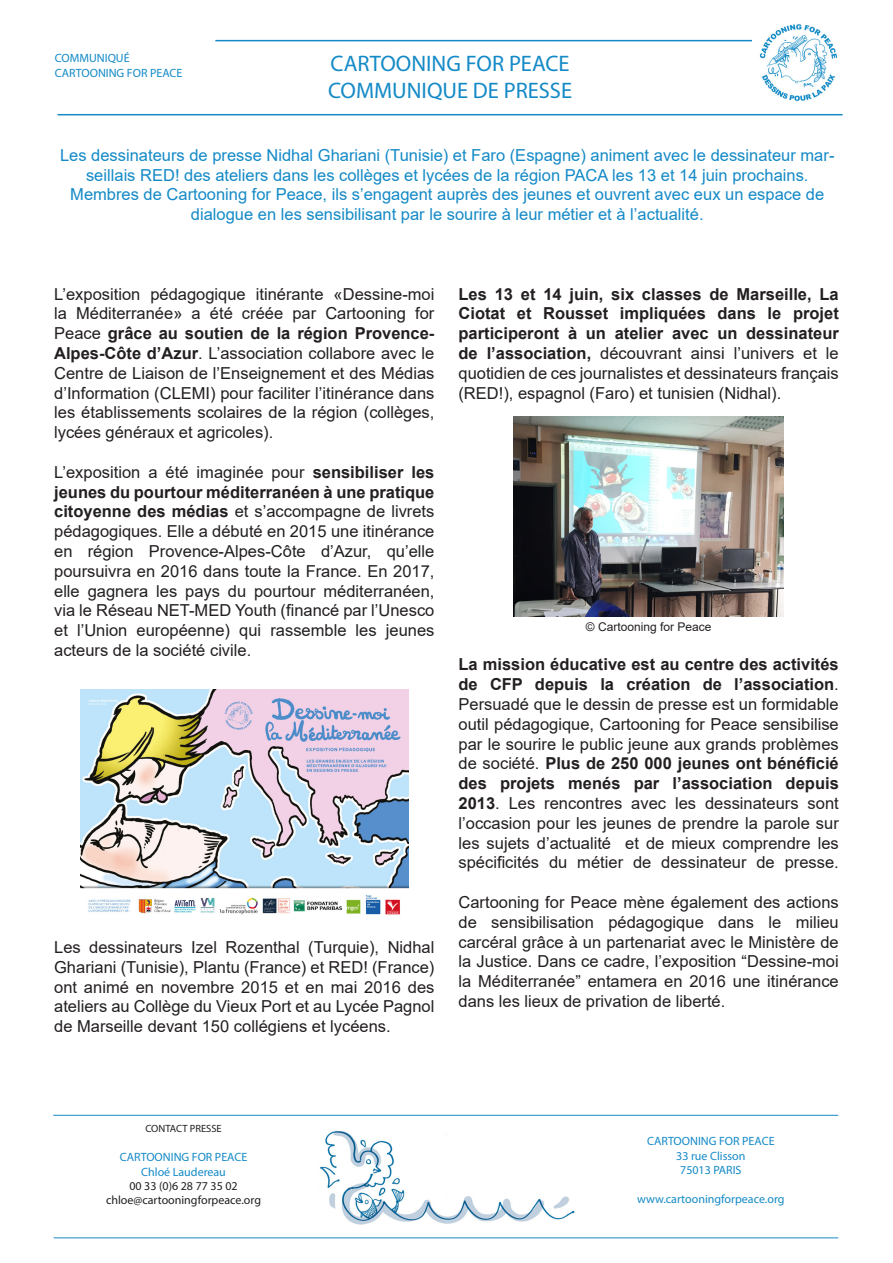
<style>
.page{position:relative;width:893px;height:1263px;background:#fff}
.page>*{position:absolute;margin:0;border:0;box-sizing:border-box;transform-origin:0 0}
.t1{font:22.5px "Myriad Pro";color:#148ac7}
.t2{font:16.5px/19.8px "Arial";color:#231f20;text-align:justify}
.t3{font:700 16.5px/19.8px "Arial";color:#231f20;text-align:justify}
.t4{font:16.5px/19.8px "Arial";color:#148ac7;text-align:center}
.t5{font:12px "Myriad Pro";color:#148ac7}
.t6{font:12px "Myriad Pro";color:#231f20}
.t7{font:12px "Arial";color:#231f20}
.t8{font:10.5px "Myriad Pro";color:#231f20}
.s1{font-weight:700}
.s2{font-weight:400}
</style>
<div class="page">
<hr style="left:215px;top:40px;width:624px;height:1px;background:#148ac7">
<hr style="left:58px;top:114px;width:785px;height:1px;background:#148ac7">
<hr style="left:53px;top:1115px;width:785px;height:1px;background:#148ac7">
<hr style="left:54px;top:1237px;width:784px;height:1px;background:#148ac7">
<img style="left:80px;top:689px;width:328px;height:226px">
<img style="left:752px;top:24px;width:87px;height:78px">
<img style="left:514px;top:417px;width:269px;height:199px">
<img style="left:320px;top:1131px;width:255px;height:93px">
<p class="t5" style="left:55px;top:51px;width:76px">COMMUNIQUÉ</p>
<p class="t5" style="left:55px;top:65px;width:129px">CARTOONING FOR PEACE</p>
<p class="t1" style="left:331px;top:50px;width:241px">CARTOONING FOR PEACE</p>
<p class="t1" style="left:328px;top:77px;width:246px">COMMUNIQUE DE PRESSE</p>
<p class="t4" style="left:60px;top:145px;width:776px">Les dessinateurs de presse Nidhal Ghariani (Tunisie) et Faro (Espagne) animent avec le dessinateur mar&shy;seillais RED! des ateliers dans les collèges et lycées de la région PACA les 13 et 14 juin prochains.</p>
<p class="t4" style="left:70px;top:185px;width:755px">Membres de Cartooning for Peace, ils s’engagent auprès des jeunes et ouvrent avec eux un espace de dialogue en les sensibilisant par le sourire à leur métier et à l’actualité.</p>
<p class="t2" style="left:54px;top:284px;width:382px">L’exposition pédagogique itinérante «Dessine-moi la Méditerranée» a été créée par Cartooning for Peace <span class="s1">grâce au soutien de la région Provence-Alpes-Côte d’Azur</span>. L’association collabore avec le Centre de Liaison de l’Enseignement et des Médias d’Information (CLEMI) pour faciliter l’itinérance dans les établissements scolaires de la région (collèges, lycées généraux et agricoles).</p>
<p class="t2" style="left:54px;top:462px;width:382px">L’exposition a été imaginée pour <span class="s1">sensibiliser les jeunes du pourtour méditerranéen à une pratique citoyenne des médias</span> et s’accompagne de livrets pédagogiques. Elle a débuté en 2015 une itinérance en région Provence-Alpes-Côte d’Azur, qu’elle poursuivra en 2016 dans toute la France. En 2017, elle gagnera les pays du pourtour méditerranéen, via le Réseau NET-MED Youth (financé par l’Unesco et l’Union européenne) qui rassemble les jeunes acteurs de la société civile.</p>
<p class="t2" style="left:54px;top:937px;width:382px">Les dessinateurs Izel Rozenthal (Turquie), Nidhal Ghariani (Tunisie), Plantu (France) et RED! (France) ont animé en novembre 2015 et en mai 2016 des ateliers au Collège du Vieux Port et au Lycée Pagnol de Marseille devant 150 collégiens et lycéens.</p>
<p class="t3" style="left:458px;top:284px;width:382px">Les 13 et 14 juin, six classes de Marseille, La Ciotat et Rousset impliquées dans le projet participeront à un atelier avec un dessinateur de l’association, <span class="s2">découvrant ainsi l’univers et le quotidien de ces journalistes et dessinateurs français (RED!), espagnol (Faro) et tunisien (Nidhal).</span></p>
<p class="t7" style="left:586px;top:618px;width:127px">© Cartooning for Peace</p>
<p class="t3" style="left:458px;top:655px;width:382px">La mission éducative est au centre des activités de CFP depuis la création de l’association<span class="s2">.</span></p>
<p class="t2" style="left:458px;top:694px;width:382px">Persuadé que le dessin de presse est un formidable outil pédagogique, Cartooning for Peace sensibilise par le sourire le public jeune aux grands problèmes de société. <span class="s1">Plus de 250 000 jeunes ont bénéficié des projets menés par l’association depuis 2013</span>. Les rencontres avec les dessinateurs sont l’occasion pour les jeunes de prendre la parole sur les sujets d’actualité et de mieux comprendre les spécificités du métier de dessinateur de presse.</p>
<p class="t2" style="left:458px;top:892px;width:382px">Cartooning for Peace mène également des actions de sensibilisation pédagogique dans le milieu carcéral grâce à un partenariat avec le Ministère de la Justice. Dans ce cadre, l’exposition “Dessine-moi la Méditerranée” entamera en 2016 une itinérance dans les lieux de privation de liberté.</p>
<p class="t8" style="left:145px;top:1122px;width:78px">CONTACT PRESSE</p>
<p class="t5" style="left:120px;top:1150px;width:129px">CARTOONING FOR PEACE</p>
<p class="t5" style="left:141px;top:1164px;width:86px">Chloé Laudereau</p>
<p class="t6" style="left:129px;top:1178px;width:110px">00 33 (0)6 28 77 35 02</p>
<p class="t6" style="left:106px;top:1193px;width:156px">chloe@cartooningforpeace.org</p>
<p class="t5" style="left:647px;top:1134px;width:129px">CARTOONING FOR PEACE</p>
<p class="t5" style="left:676px;top:1148px;width:71px">33 rue Clisson</p>
<p class="t5" style="left:680px;top:1162px;width:63px">75013 PARIS</p>
<p class="t5" style="left:637px;top:1191px;width:149px">www.cartooningforpeace.org</p>
</div>
